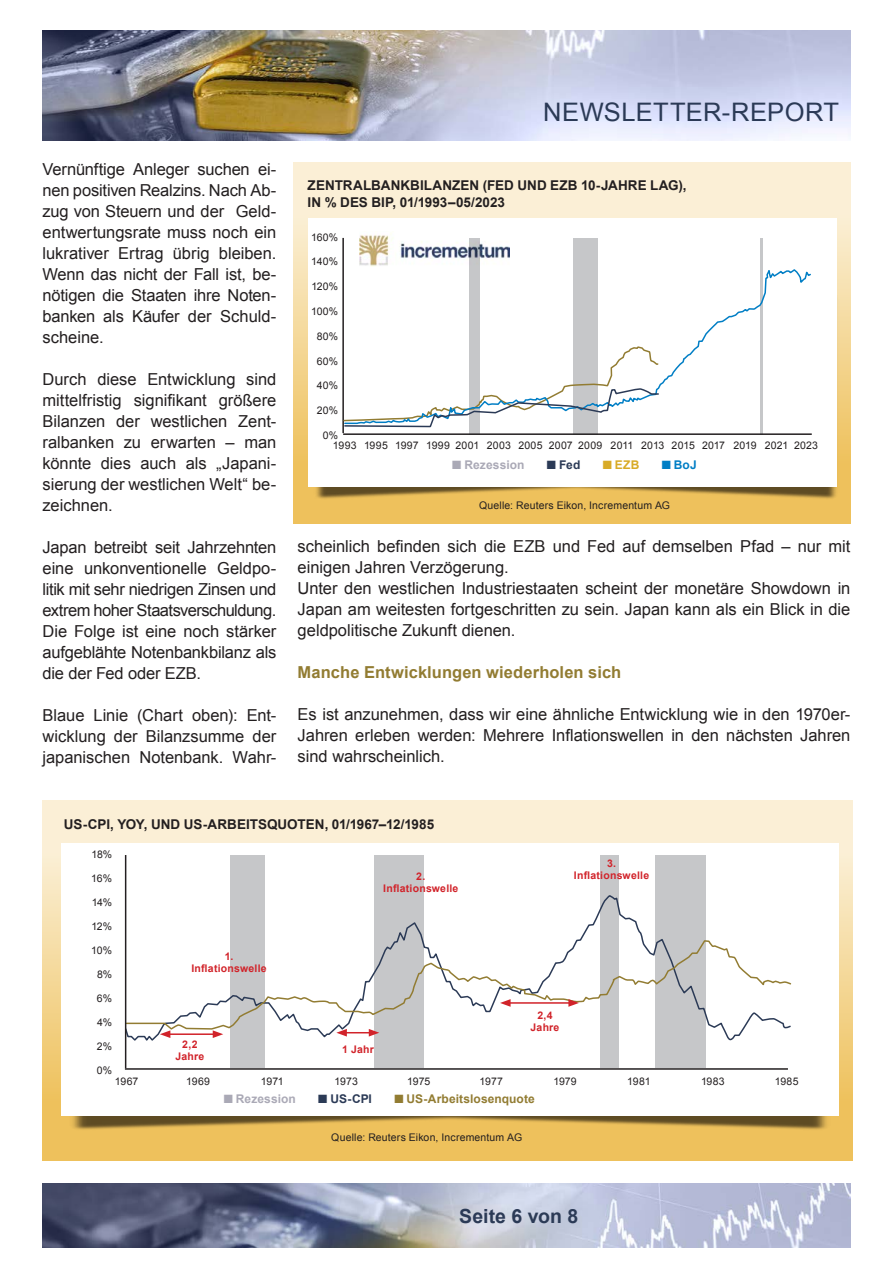
<style>
.page{position:relative;width:893px;height:1263px;background:#fff}
.page>*{position:absolute;margin:0;border:0;box-sizing:border-box;transform-origin:0 0}
.t1{font:25.5px "Arial";letter-spacing:.015em;color:#2b3a56}
.t2{font:700 19.5px "Arial";color:#2b3a56}
.t3{font:16.5px/21px "Arial";letter-spacing:-.005em;color:#231f20;text-align:justify}
.t4{font:700 16.5px "Arial";letter-spacing:.005em;color:#927c32}
.t5{font:700 13.5px/16.5px "Arial";color:#231f20}
.t6{font:700 12px "Arial";letter-spacing:.005em;color:#927c32}
.t7{font:700 12px "Arial";letter-spacing:.01em;color:#aaa9b6}
.t8{font:700 12px "Arial";color:#2b3a56}
.t9{font:700 12px "Arial";color:#d8ab27}
.t10{font:700 12px "Arial";color:#007ec5}
.t11{font:10.5px/10.4px "Arial";letter-spacing:.015em;color:#231f20}
.t12{font:700 10.5px/12px "Arial";letter-spacing:.02em;color:#d1232a;text-align:center}
</style>
<div class="page">
<img style="left:43px;top:31px;width:807px;height:109px">
<img style="left:43px;top:1183px;width:807px;height:64px">
<svg style="left:293px;top:163px;width:557px;height:360px;background:#f7e1b1"></svg>
<img style="left:308px;top:284px;width:534px;height:220px">
<div style="left:308px;top:218px;width:529px;height:268px;background:#fff"></div>
<div style="left:573px;top:238px;width:24px;height:196px;background:#c6c7c9"></div>
<div style="left:469px;top:238px;width:11px;height:196px;background:#c6c7c9"></div>
<hr style="left:760px;top:238px;width:3px;height:196px;background:#c6c7c9">
<hr style="left:342px;top:238px;width:2px;height:195px;background:#231f20">
<hr style="left:343px;top:433px;width:469px;height:2px;background:#231f20">
<img style="left:360px;top:235px;width:150px;height:31px">
<svg style="left:43px;top:800px;width:810px;height:361px;background:#f5dca4"></svg>
<img style="left:61px;top:915px;width:783px;height:219px">
<div style="left:61px;top:843px;width:778px;height:272px;background:#fff"></div>
<hr style="left:125px;top:1068px;width:663px;height:2px;background:#231f20">
<svg style="left:343px;top:266px;width:468px;height:121px"></svg>
<div style="left:231px;top:855px;width:34px;height:213px;background:#c6c7c9"></div>
<div style="left:374px;top:855px;width:50px;height:213px;background:#c6c7c9"></div>
<div style="left:600px;top:855px;width:19px;height:213px;background:#c6c7c9"></div>
<div style="left:655px;top:855px;width:51px;height:213px;background:#c6c7c9"></div>
<svg style="left:124px;top:894px;width:619px;height:148px"></svg>
<svg style="left:126px;top:939px;width:666px;height:92px"></svg>
<hr style="left:125px;top:855px;width:1px;height:213px;background:#231f20">
<svg style="left:343px;top:345px;width:317px;height:83px"></svg>
<hr style="left:168px;top:1033px;width:47px;height:2px;background:#d1232a">
<svg style="left:160px;top:1030px;width:10px;height:8px"></svg>
<svg style="left:213px;top:1030px;width:10px;height:8px"></svg>
<svg style="left:336px;top:1029px;width:43px;height:7px"></svg>
<hr style="left:508px;top:1002px;width:63px;height:2px;background:#d1232a">
<svg style="left:500px;top:999px;width:11px;height:8px"></svg>
<svg style="left:568px;top:999px;width:11px;height:8px"></svg>
<p class="t3" style="left:43px;top:159px;width:235px">Vernünftige Anleger suchen ei&shy;nen positiven Realzins. Nach Ab&shy;zug von Steuern und der Geld&shy;entwertungsrate muss noch ein lukrativer Ertrag übrig bleiben.<br>Wenn das nicht der Fall ist, be&shy;nötigen die Staaten ihre Noten&shy;banken als Käufer der Schuld&shy;scheine.</p>
<p class="t3" style="left:43px;top:369px;width:235px">Durch diese Entwicklung sind mittelfristig signifikant größere Bilanzen der westlichen Zent&shy;ralbanken zu erwarten – man könnte dies auch als „Japani&shy;sierung der westlichen Welt“ be&shy;zeichnen.</p>
<p class="t3" style="left:43px;top:537px;width:235px">Japan betreibt seit Jahrzehnten eine unkonventionelle Geldpo&shy;litik mit sehr niedrigen Zinsen und extrem hoher Staatsverschuldung.<br>Die Folge ist eine noch stärker aufgeblähte Notenbankbilanz als die der Fed oder EZB.</p>
<p class="t3" style="left:43px;top:705px;width:235px">Blaue Linie (Chart oben): Ent&shy;wicklung der Bilanzsumme der japanischen Notenbank. Wahr-</p>
<h1 class="t1" style="left:543px;top:95px;width:297px">NEWSLETTER-REPORT</h1>
<p class="t5" style="left:308px;top:178px;width:380px">ZENTRALBANKBILANZEN (FED UND EZB 10-JAHRE LAG),<br>IN % DES BIP, 01/1993–05/2023</p>
<p class="t11" style="left:311px;top:232px;width:29px">160%</p>
<p class="t11" style="left:311px;top:257px;width:28px">140%</p>
<p class="t11" style="left:311px;top:281px;width:28px">120%</p>
<p class="t11" style="left:311px;top:306px;width:29px">100%</p>
<p class="t11" style="left:317px;top:331px;width:23px">80%</p>
<p class="t11" style="left:317px;top:356px;width:23px">60%</p>
<p class="t11" style="left:317px;top:380px;width:23px">40%</p>
<p class="t11" style="left:317px;top:405px;width:23px">20%</p>
<p class="t11" style="left:333px;top:430px;width:25px;text-indent:-10px">0%<br>1993</p>
<p class="t11" style="left:364px;top:440px;width:426px">1995 1997 1999 2001 2003 2005 2007 2009 2011 2013 2015 2017 2019 2021</p>
<p class="t11" style="left:794px;top:440px;width:25px">2023</p>
<p class="t7" style="left:452px;top:457px;width:74px">■ Rezession</p>
<p class="t8" style="left:547px;top:457px;width:35px">■ Fed</p>
<p class="t9" style="left:603px;top:457px;width:38px">■ EZB</p>
<p class="t10" style="left:662px;top:457px;width:37px">■ BoJ</p>
<p class="t11" style="left:479px;top:500px;width:193px">Quelle: Reuters Eikon, Incrementum AG</p>
<p class="t3" style="left:298px;top:536px;width:554px;text-align:left">scheinlich befinden sich die EZB und Fed auf demselben Pfad – nur mit einigen Jahren Verzögerung.<br>Unter den westlichen Industriestaaten scheint der monetäre Showdown in Japan am weitesten fortgeschritten zu sein. Japan kann als ein Blick in die geldpolitische Zukunft dienen.</p>
<p class="t4" style="left:298px;top:661px;width:325px">Manche Entwicklungen wiederholen sich</p>
<p class="t3" style="left:298px;top:704px;width:554px">Es ist anzunehmen, dass wir eine ähnliche Entwicklung wie in den 1970er-Jahren erleben werden: Mehrere Inflationswellen in den nächsten Jahren sind wahrscheinlich.</p>
<p class="t5" style="left:64px;top:816px;width:372px">US-CPI, YOY, UND US-ARBEITSQUOTEN, 01/1967–12/1985</p>
<p class="t11" style="left:91px;top:849px;width:22px">18%</p>
<p class="t11" style="left:91px;top:873px;width:23px">16%</p>
<p class="t11" style="left:92px;top:897px;width:22px">14%</p>
<p class="t11" style="left:91px;top:921px;width:22px">12%</p>
<p class="t11" style="left:91px;top:945px;width:23px">10%</p>
<p class="t11" style="left:97px;top:969px;width:17px">8%</p>
<p class="t11" style="left:97px;top:993px;width:17px">6%</p>
<p class="t11" style="left:97px;top:1017px;width:16px">4%</p>
<p class="t11" style="left:97px;top:1041px;width:17px">2%</p>
<p class="t11" style="left:97px;top:1065px;width:17px">0%</p>
<p class="t12" style="left:191px;top:951px;width:77px">1.<br>Inflationswelle</p>
<p class="t12" style="left:383px;top:870px;width:77px">2.<br>Inflationswelle</p>
<p class="t12" style="left:176px;top:1038px;width:30px">2,2<br>Jahre</p>
<p class="t12" style="left:342px;top:1043px;width:33px">1 Jahr</p>
<p class="t12" style="left:574px;top:857px;width:77px">3.<br>Inflationswelle</p>
<p class="t12" style="left:531px;top:1010px;width:30px">2,4<br>Jahre</p>
<p class="t11" style="left:115px;top:1076px;width:25px">1967</p>
<p class="t11" style="left:186px;top:1076px;width:25px">1969</p>
<p class="t11" style="left:261px;top:1076px;width:24px">1971</p>
<p class="t11" style="left:335px;top:1076px;width:25px">1973</p>
<p class="t11" style="left:407px;top:1076px;width:25px">1975</p>
<p class="t11" style="left:480px;top:1076px;width:25px">1977</p>
<p class="t11" style="left:553px;top:1076px;width:25px">1979</p>
<p class="t11" style="left:627px;top:1076px;width:25px">1981</p>
<p class="t11" style="left:701px;top:1076px;width:25px">1983</p>
<p class="t11" style="left:775px;top:1076px;width:25px">1985</p>
<p class="t7" style="left:224px;top:1091px;width:74px">■ Rezession</p>
<p class="t8" style="left:318px;top:1091px;width:55px">■ US-CPI</p>
<p class="t6" style="left:394px;top:1091px;width:142px">■ US-Arbeitslosenquote</p>
<p class="t11" style="left:331px;top:1133px;width:193px">Quelle: Reuters Eikon, Incrementum AG</p>
<p class="t2" style="left:459px;top:1203px;width:120px">Seite 6 von 8</p>
</div>
